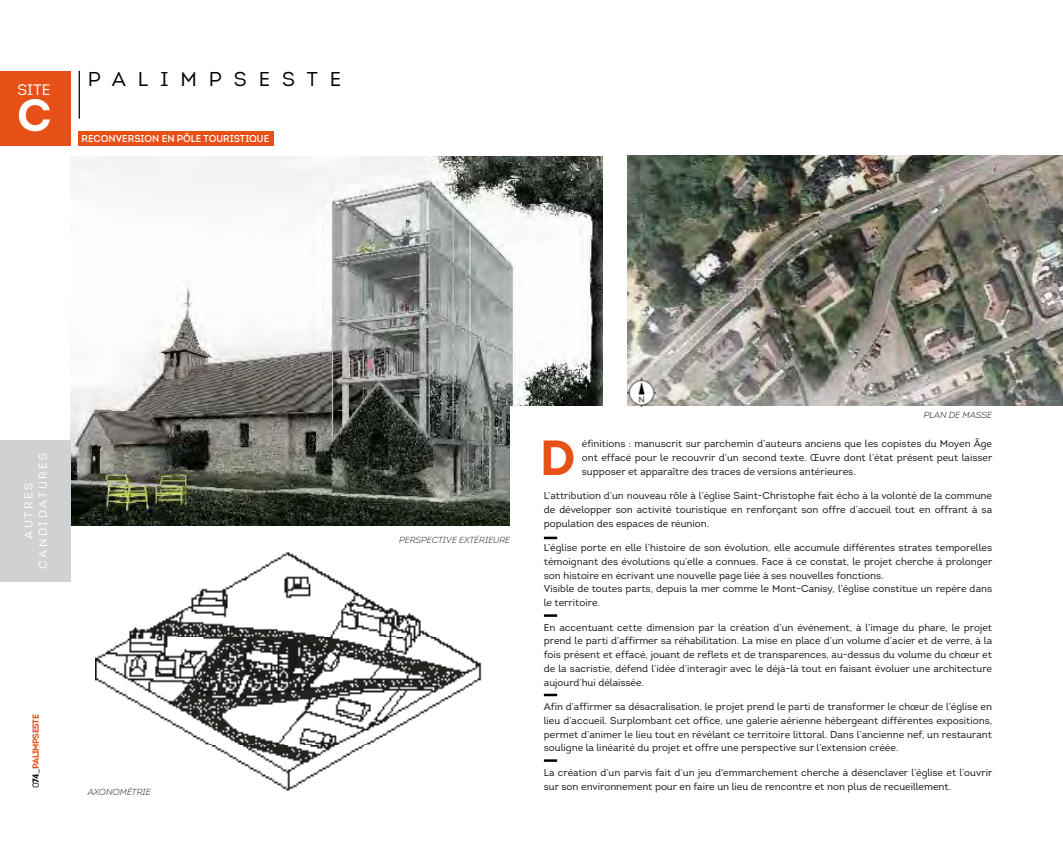
<style>
.page{position:relative;width:1063px;height:851px;background:#fff}
.page>*{position:absolute;margin:0;border:0;box-sizing:border-box;transform-origin:0 0}
.t1{font:700 49.25px "Intro";color:#e75017}
.t2{font:700 45.25px "Intro";color:#fff}
.t3{font:20px "Intro";letter-spacing:.6em;color:#000}
.t4{font:15.25px "Intro";color:#fff}
.t5{font:11.25px/14.1px "Intro";letter-spacing:.23em;color:#fff;text-align:center}
.t6{font:10px/13.8px "Intro";color:#14110f;text-align:justify}
.t7{font:10px "Intro";color:#fff;scale:.96 1}
.t8{font:italic 300 8.75px "Intro";color:#14110f}
.t9{font:700 8.75px "Intro";letter-spacing:-.05em;color:#e75017}
.t10{font:italic 300 8.75px "Intro";color:#000}
.s1{font-weight:400;color:#000}
.s2{color:#000}
</style>
<div class="page">
<div style="left:0;top:71px;width:71px;height:74px;background:#e75017"></div>
<hr style="left:79px;top:71px;width:1px;height:48px;background:#000">
<img style="left:71px;top:156px;width:531px;height:369px">
<img style="left:627px;top:156px;width:436px;height:250px">
<div style="left:510px;top:406px;width:553px;height:415px;background:#fff"></div>
<img style="left:627px;top:378px;width:29px;height:28px">
<div style="left:0;top:439px;width:71px;height:142px;background:#d0d1d2"></div>
<div style="left:78px;top:131px;width:195px;height:14px;background:#e75017"></div>
<img style="left:95px;top:552px;width:387px;height:239px">
<svg style="left:544px;top:536px;width:13px;height:3px"></svg>
<svg style="left:544px;top:693px;width:13px;height:3px"></svg>
<svg style="left:544px;top:614px;width:13px;height:2px"></svg>
<svg style="left:544px;top:759px;width:13px;height:2px"></svg>
<h3 class="t4" style="left:18px;top:81px;width:34px">SITE</h3>
<h2 class="t2" style="left:17px;top:86px;width:36px">C</h2>
<h3 class="t3" style="left:88px;top:67px;width:255px">PALIMPSESTE</h3>
<p class="t7" style="left:82px;top:132px;width:197px">RECONVERSION EN PÔLE TOURISTIQUE</p>
<p class="t5" style="left:22px;top:568px;width:118px;rotate:-90deg">AUTRES<br>CANDIDATURES</p>
<p class="t9" style="left:30px;top:787px;width:75px;rotate:-90deg"><span class="s1">0</span><span class="s2">74</span><span class="s1">_</span>PALIMPSESTE</p>
<p class="t8" style="left:88px;top:786px;width:65px">AXONOMÉTRIE</p>
<p class="t8" style="left:399px;top:534px;width:113px">PERSPECTIVE EXTÉRIEURE</p>
<p class="t10" style="left:924px;top:410px;width:70px">PLAN DE MASSE</p>
<h1 class="t1" style="left:540px;top:426px;width:37px">D</h1>
<p class="t6" style="left:582px;top:437px;width:412px">éfinitions : manuscrit sur parchemin d’auteurs anciens que les copistes du Moyen Âge ont effacé pour le recouvrir d’un second texte. Œuvre dont l’état présent peut laisser supposer et apparaître des traces de versions antérieures.</p>
<p class="t6" style="left:544px;top:489px;width:450px">L’attribution d’un nouveau rôle à l’église Saint-Christophe fait écho à la volonté de la commune de développer son activité touristique en renforçant son offre d’accueil tout en offrant à sa population des espaces de réunion.</p>
<p class="t6" style="left:544px;top:540px;width:450px;text-align:left">L’église porte en elle l’histoire de son évolution, elle accumule différentes strates temporelles témoignant des évolutions qu’elle a connues. Face à ce constat, le projet cherche à prolonger son histoire en écrivant une nouvelle page liée à ses nouvelles fonctions.<br>Visible de toutes parts, depuis la mer comme le Mont-Canisy, l’église constitue un repère dans le territoire.</p>
<p class="t6" style="left:544px;top:620px;width:450px">En accentuant cette dimension par la création d’un événement, à l’image du phare, le projet prend le parti d’affirmer sa réhabilitation. La mise en place d’un volume d’acier et de verre, à la fois présent et effacé, jouant de reflets et de transparences, au-dessus du volume du chœur et de la sacristie, défend l’idée d’interagir avec le déjà-là tout en faisant évoluer une architecture aujourd’hui délaissée.</p>
<p class="t6" style="left:544px;top:699px;width:450px">Afin d’affirmer sa désacralisation, le projet prend le parti de transformer le chœur de l’église en lieu d’accueil. Surplombant cet office, une galerie aérienne hébergeant différentes expositions, permet d’animer le lieu tout en révélant ce territoire littoral. Dans l’ancienne nef, un restaurant souligne la linéarité du projet et offre une perspective sur l’extension créée.</p>
<p class="t6" style="left:544px;top:765px;width:450px;line-height:14.4px">La création d’un parvis fait d’un jeu d'emmarchement cherche à désenclaver l’église et l’ouvrir sur son environnement pour en faire un lieu de rencontre et non plus de recueillement.</p>
</div>
